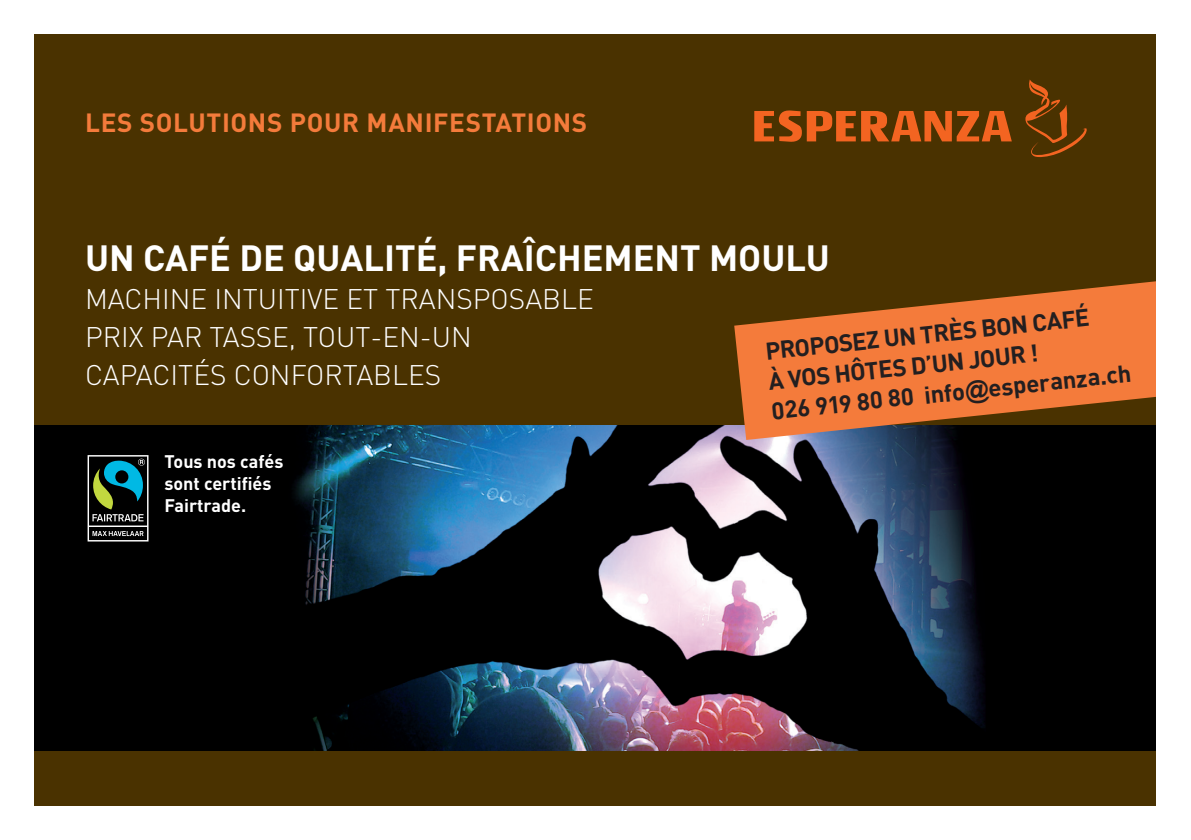
<style>
.page{position:relative;width:1191px;height:840px;background:#fff}
.page>*{position:absolute;margin:0;border:0;box-sizing:border-box;transform-origin:0 0}
.t1{font:700 36px "DIN";color:#fff}
.t2{font:300 28px/38px "DIN";color:#fff}
.t3{font:700 26px "DIN";letter-spacing:.025em;color:#f47b3b}
.t4{font:700 24px/30px "DIN";color:#231f20}
.t5{font:700 18px/21.6px "DIN";color:#fff}
.s1{font-family:"Arial"}
</style>
<div class="page">
<div style="left:34px;top:34px;width:1123px;height:771px;background:#4a3200"></div>
<img style="left:34px;top:425px;width:1123px;height:324px">
<div style="left:88px;top:455px;width:60px;height:86px;background:#000"></div>
<svg style="left:89px;top:456px;width:58px;height:80px"></svg>
<svg style="left:734px;top:277px;width:423px;height:162px;fill:#f47b3b"></svg>
<svg style="left:754px;top:110px;width:101px;height:32px"></svg>
<svg style="left:861px;top:111px;width:150px;height:30px"></svg>
<svg style="left:1025px;top:79px;width:61px;height:78px"></svg>
<p class="t3" style="left:85px;top:106px;width:504px">LES SOLUTIONS POUR MANIFESTATIONS</p>
<p class="t1" style="left:85px;top:234px;width:746px">UN CAFÉ DE QUALITÉ, FRAÎCHEMENT MOULU</p>
<p class="t2" style="left:85px;top:280px;width:510px">MACHINE INTUITIVE ET TRANSPOSABLE<br>PRIX PAR TASSE, TOUT-EN-UN<br>CAPACITÉS CONFORTABLES</p>
<p class="t4" style="left:763px;top:335px;width:363px;rotate:-6deg">PROPOSEZ UN TRÈS BON CAFÉ<br>À VOS HÔTES D’UN JOUR !<br>026 919 80 80 info<span class="s1">@</span>esperanza.ch</p>
<p class="t5" style="left:164px;top:450px;width:120px">Tous nos cafés sont certifiés<br>Fairtrade.</p>
</div>
